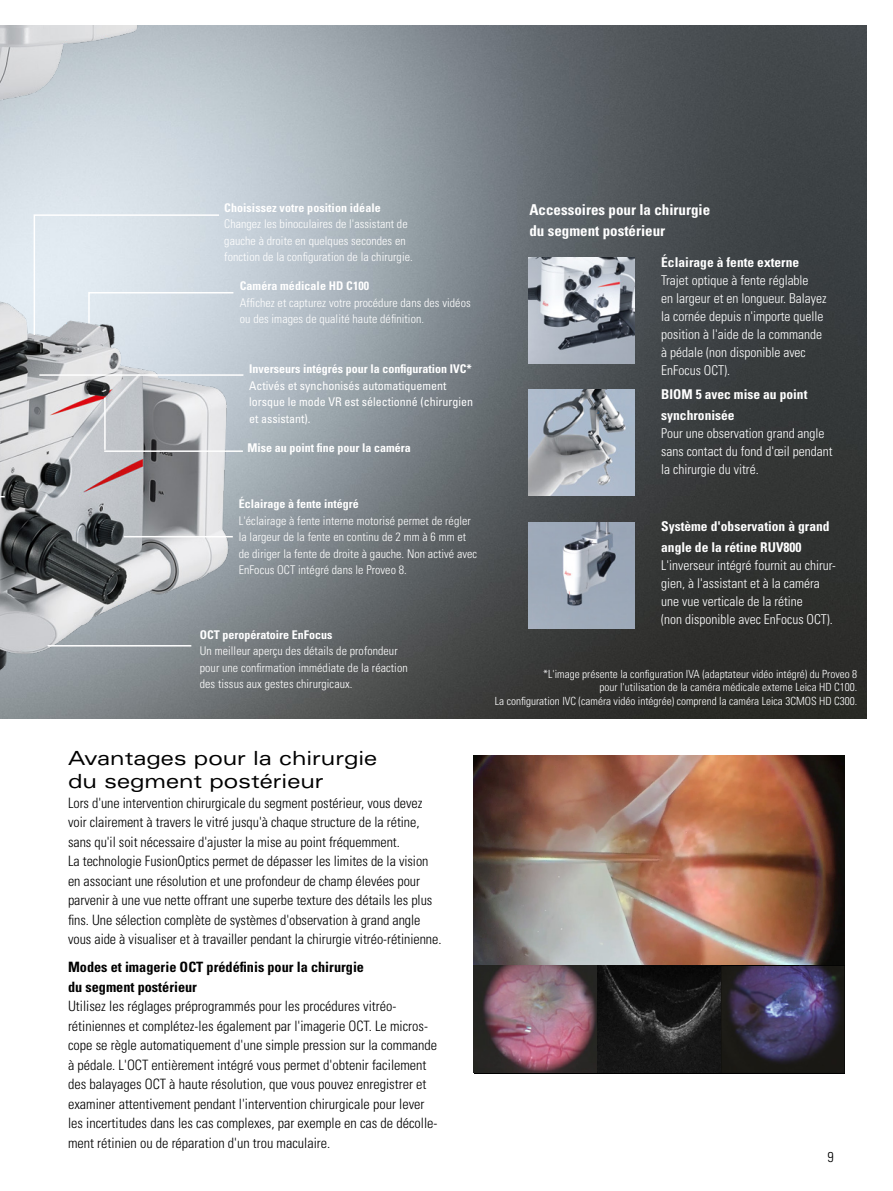
<style>
.page{position:relative;width:893px;height:1191px;background:#fff}
.page>*{position:absolute;margin:0;border:0;box-sizing:border-box;transform-origin:0 0}
.t1{font:expanded 19.5px/22.5px "Univers LT Std";color:#000}
.t2{font:700 condensed 15px/21px "Univers LT Std";color:#fff}
.t3{font:300 condensed 14.25px/19.5px "Univers LT Std";letter-spacing:-.005em;color:#000}
.t4{font:700 condensed 14.25px/19.5px "Univers LT Std";color:#000}
.t5{font:300 condensed 13.5px/18px "Univers LT Std";color:#fff}
.t6{font:700 condensed 13.5px/21px "Univers LT Std";color:#fff}
.t7{font:300 condensed 12px/16.5px "Univers LT Std";letter-spacing:.005em;color:#fff}
.t8{font:700 condensed 12px "Univers LT Std";color:#fff}
.t9{font:condensed 12px/16.5px "Univers LT Std";color:#fff}
.t10{font:300 condensed 11.25px/13.5px "Univers LT Std";color:#fff;text-align:right}
</style>
<div class="page">
<img style="left:236px;top:26px;width:630px;height:693px">
<img style="left:528px;top:522px;width:107px;height:106px">
<img style="left:528px;top:389px;width:107px;height:106px">
<img style="left:0;top:26px;width:236px;height:693px">
<hr style="left:39px;top:374px;width:204px;height:2px;background:#fff">
<hr style="left:104px;top:450px;width:139px;height:2px;background:#fff">
<hr style="left:124px;top:536px;width:109px;height:1px;background:#fff">
<svg style="left:33px;top:214px;width:202px;height:122px;background:#d8e1e8"></svg>
<hr style="left:48px;top:645px;width:143px;height:1px;background:#fff">
<hr style="left:104px;top:398px;width:2px;height:52px;background:#fff">
<img style="left:528px;top:257px;width:107px;height:106px">
<img style="left:474px;top:755px;width:370px;height:211px">
<svg style="left:721px;top:965px;width:123px;height:108px;background:#37324c"></svg>
<svg style="left:474px;top:965px;width:123px;height:108px;background:#7c5964"></svg>
<svg style="left:597px;top:966px;width:124px;height:107px;background:#1a1a1a"></svg>
<p class="t8" style="left:224px;top:200px;width:158px">Choisissez votre position idéale</p>
<p class="t7" style="left:224px;top:216px;width:190px">Changez les binoculaires de l'assistant de gauche à droite en quelques secondes en fonction de la configuration de la chirurgie.</p>
<p class="t8" style="left:240px;top:279px;width:131px">Caméra médicale HD C100</p>
<p class="t7" style="left:240px;top:294px;width:232px">Affichez et capturez votre procédure dans des vidéos ou des images de qualité haute définition.</p>
<p class="t8" style="left:249px;top:361px;width:224px">Inverseurs intégrés pour la configuration IVC*</p>
<p class="t9" style="left:249px;top:377px;width:225px">Activés et synchonisés automatiquement lorsque le mode VR est sélectionné (chirurgien et assistant).</p>
<p class="t8" style="left:247px;top:440px;width:165px">Mise au point fine pour la caméra</p>
<p class="t8" style="left:239px;top:496px;width:121px">Éclairage à fente intégré</p>
<p class="t7" style="left:239px;top:512px;width:240px">L'éclairage à fente interne motorisé permet de régler la largeur de la fente en continu de 2 mm à 6 mm et de diriger la fente de droite à gauche. Non activé avec EnFocus OCT intégré dans le Proveo 8.</p>
<p class="t8" style="left:200px;top:627px;width:134px">OCT peropératoire EnFocus</p>
<p class="t7" style="left:200px;top:642px;width:209px">Un meilleur aperçu des détails de profondeur pour une confirmation immédiate de la réaction des tissus aux gestes chirurgicaux.</p>
<h1 class="t1" style="left:68px;top:746px;width:311px">Avantages pour la chirurgie du segment postérieur</h1>
<p class="t3" style="left:68px;top:793px;width:375px">Lors d'une intervention chirurgicale du segment postérieur, vous devez voir clairement à travers le vitré jusqu'à chaque structure de la rétine, sans qu'il soit nécessaire d'ajuster la mise au point fréquemment.<br>La technologie FusionOptics permet de dépasser les limites de la vision en associant une résolution et une profondeur de champ élevées pour parvenir à une vue nette offrant une superbe texture des détails les plus fins. Une sélection complète de systèmes d'observation à grand angle vous aide à visualiser et à travailler pendant la chirurgie vitréo-rétinienne.</p>
<p class="t4" style="left:68px;top:957px;width:298px">Modes et imagerie OCT prédéfinis pour la chirurgie du segment postérieur</p>
<p class="t3" style="left:68px;top:996px;width:371px">Utilisez les réglages préprogrammés pour les procédures vitréo&shy;rétiniennes et complétez-les également par l'imagerie OCT. Le micros&shy;cope se règle automatiquement d'une simple pression sur la commande à pédale. L'OCT entièrement intégré vous permet d'obtenir facilement des balayages OCT à haute résolution, que vous pouvez enregistrer et examiner attentivement pendant l'intervention chirurgicale pour lever les incertitudes dans les cas complexes, par exemple en cas de décolle&shy;ment rétinien ou de réparation d'un trou maculaire.</p>
<p class="t2" style="left:529px;top:199px;width:182px">Accessoires pour la chirurgie du segment postérieur</p>
<p class="t6" style="left:661px;top:252px;width:139px">Éclairage à fente externe</p>
<p class="t5" style="left:661px;top:271px;width:167px">Trajet optique à fente réglable<br>en largeur et en longueur. Balayez la cornée depuis n'importe quelle position à l'aide de la commande à pédale (non disponible avec<br>EnFocus OCT).</p>
<p class="t6" style="left:661px;top:383px;width:148px">BIOM 5 avec mise au point synchronisée</p>
<p class="t5" style="left:661px;top:424px;width:173px">Pour une observation grand angle sans contact du fond d'œil pendant la chirurgie du vitré.</p>
<p class="t6" style="left:661px;top:515px;width:170px">Système d'observation à grand angle de la rétine RUV800</p>
<p class="t5" style="left:661px;top:556px;width:176px">L'inverseur intégré fournit au chirur&shy;gien, à l'assistant et à la caméra une vue verticale de la rétine<br>(non disponible avec EnFocus OCT).</p>
<p class="t10" style="left:495px;top:667px;width:364px">*L'image présente la configuration IVA (adaptateur vidéo intégré) du Proveo 8<br>pour l'utilisation de la caméra médicale externe Leica HD C100.<br>La configuration IVC (caméra vidéo intégrée) comprend la caméra Leica 3CMOS HD C300.</p>
<p class="t3" style="left:828px;top:1147px;width:8px">9</p>
</div>
